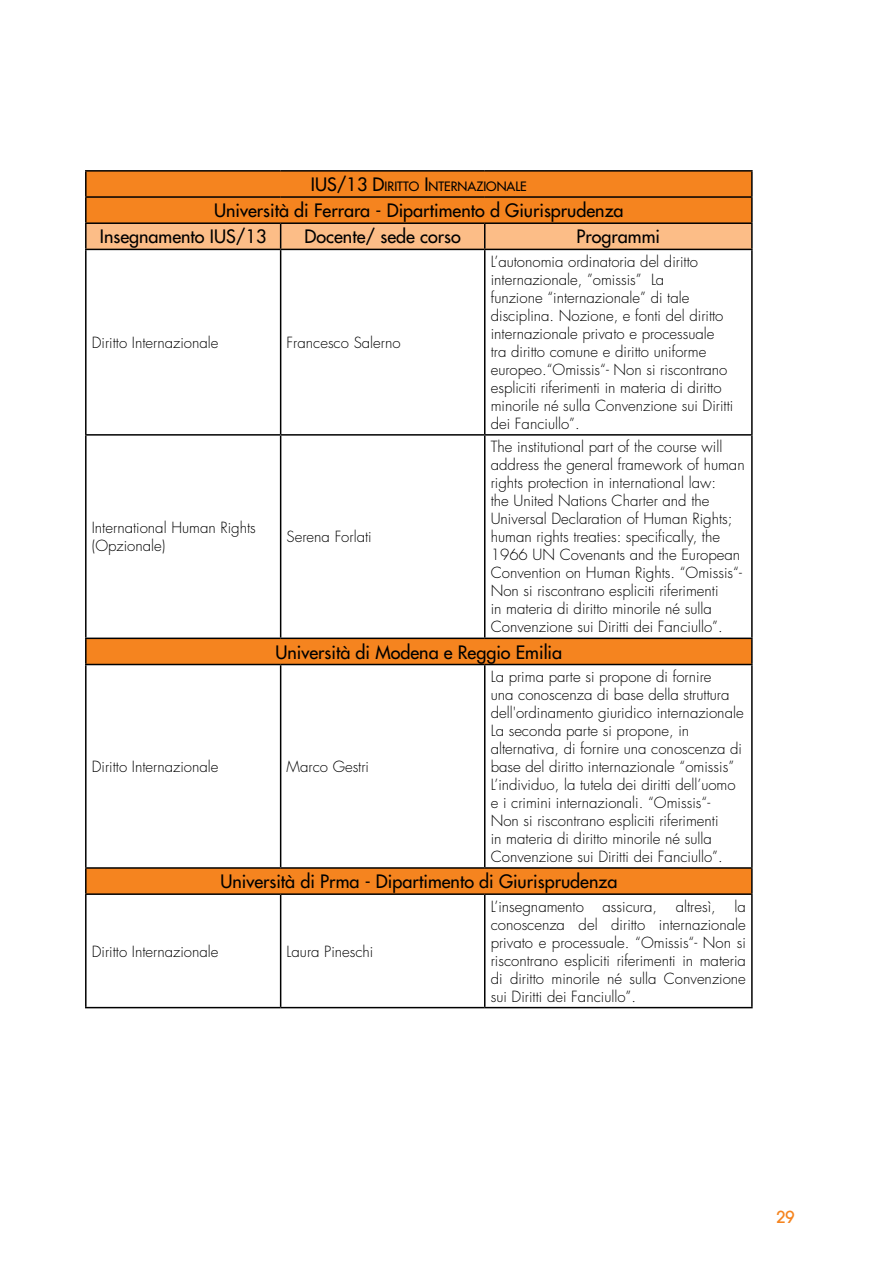
<style>
.page{position:relative;width:893px;height:1263px;background:#fff}
.page>*{position:absolute;margin:0;border:0;box-sizing:border-box;transform-origin:0 0}
.t1{font:18px/26.1px "Futura";color:#000}
.t2{font:500 16.5px "Avant Garde";color:#f5841f}
.t3{font:300 15px/18px "Futura";color:#000}
.t4{font:12.6px "Futura";color:#000}
.s1{font-size:18px}
</style>
<div class="page">
<svg style="left:87px;top:250px;width:664px;height:757px"></svg>
<svg style="left:87px;top:639px;width:664px;height:254px"></svg>
<hr style="left:85px;top:170px;width:196px;height:2px;background:#000">
<hr style="left:85px;top:172px;width:2px;height:24px;background:#000">
<hr style="left:281px;top:170px;width:204px;height:2px;background:#000">
<hr style="left:485px;top:170px;width:268px;height:2px;background:#000">
<hr style="left:751px;top:172px;width:2px;height:24px;background:#000">
<hr style="left:85px;top:196px;width:196px;height:2px;background:#000">
<hr style="left:85px;top:198px;width:2px;height:24px;background:#000">
<hr style="left:485px;top:196px;width:268px;height:2px;background:#000">
<hr style="left:751px;top:198px;width:2px;height:24px;background:#000">
<hr style="left:85px;top:222px;width:196px;height:2px;background:#000">
<hr style="left:85px;top:224px;width:2px;height:25px;background:#000">
<hr style="left:485px;top:222px;width:268px;height:2px;background:#000">
<svg style="left:86px;top:171px;width:666px;height:78px;background:#e98e3d"></svg>
<hr style="left:751px;top:224px;width:2px;height:25px;background:#000">
<hr style="left:85px;top:249px;width:196px;height:1px;background:#000">
<hr style="left:85px;top:250px;width:2px;height:184px;background:#000">
<hr style="left:281px;top:249px;width:204px;height:1px;background:#000">
<hr style="left:280px;top:250px;width:1px;height:184px;background:#000">
<hr style="left:485px;top:249px;width:268px;height:1px;background:#000">
<hr style="left:484px;top:250px;width:1px;height:184px;background:#000">
<hr style="left:751px;top:250px;width:2px;height:184px;background:#000">
<hr style="left:85px;top:434px;width:196px;height:2px;background:#000">
<hr style="left:85px;top:436px;width:2px;height:202px;background:#000">
<hr style="left:281px;top:434px;width:204px;height:2px;background:#000">
<hr style="left:280px;top:436px;width:1px;height:202px;background:#000">
<hr style="left:485px;top:434px;width:268px;height:2px;background:#000">
<hr style="left:484px;top:436px;width:1px;height:202px;background:#000">
<hr style="left:751px;top:436px;width:2px;height:202px;background:#000">
<hr style="left:85px;top:638px;width:196px;height:1px;background:#000">
<hr style="left:85px;top:639px;width:2px;height:25px;background:#000">
<hr style="left:281px;top:638px;width:204px;height:1px;background:#000">
<hr style="left:485px;top:638px;width:268px;height:1px;background:#000">
<hr style="left:751px;top:639px;width:2px;height:25px;background:#000">
<hr style="left:85px;top:664px;width:196px;height:1px;background:#000">
<hr style="left:85px;top:665px;width:2px;height:202px;background:#000">
<hr style="left:281px;top:664px;width:204px;height:1px;background:#000">
<hr style="left:280px;top:665px;width:1px;height:202px;background:#000">
<hr style="left:485px;top:664px;width:268px;height:1px;background:#000">
<hr style="left:484px;top:665px;width:1px;height:202px;background:#000">
<hr style="left:751px;top:665px;width:2px;height:202px;background:#000">
<hr style="left:85px;top:867px;width:196px;height:2px;background:#000">
<hr style="left:85px;top:869px;width:2px;height:24px;background:#000">
<hr style="left:281px;top:867px;width:204px;height:2px;background:#000">
<hr style="left:485px;top:867px;width:268px;height:2px;background:#000">
<hr style="left:751px;top:869px;width:2px;height:24px;background:#000">
<hr style="left:85px;top:893px;width:196px;height:2px;background:#000">
<hr style="left:85px;top:895px;width:2px;height:112px;background:#000">
<hr style="left:281px;top:893px;width:204px;height:2px;background:#000">
<hr style="left:280px;top:895px;width:1px;height:112px;background:#000">
<hr style="left:485px;top:893px;width:268px;height:2px;background:#000">
<hr style="left:484px;top:895px;width:1px;height:112px;background:#000">
<hr style="left:751px;top:895px;width:2px;height:112px;background:#000">
<hr style="left:85px;top:1007px;width:196px;height:1px;background:#000">
<hr style="left:281px;top:1007px;width:204px;height:1px;background:#000">
<hr style="left:485px;top:1007px;width:268px;height:1px;background:#000">
<p class="t4" style="left:311px;top:178px;width:218px"><span class="s1">IUS/13 D</span>IRITTO <span class="s1">I</span>NTERNAZIONALE</p>
<p class="t1" style="left:100px;top:198px;width:525px;text-indent:114px">Università di Ferrara - Dipartimento d Giurisprudenza<br>Insegnamento IUS/13</p>
<p class="t1" style="left:305px;top:224px;width:158px">Docente/ sede corso</p>
<p class="t1" style="left:577px;top:224px;width:85px">Programmi</p>
<p class="t3" style="left:92px;top:334px;width:128px">Diritto Internazionale</p>
<p class="t3" style="left:287px;top:334px;width:116px">Francesco Salerno</p>
<p class="t3" style="left:491px;top:253px;width:244px">L’autonomia ordinatoria del diritto internazionale, ”omissis” La<br>funzione “internazionale” di tale disciplina. Nozione, e fonti del diritto internazionale privato e processuale tra diritto comune e diritto uniforme europeo.“Omissis“- Non si riscontrano espliciti riferimenti in materia di diritto minorile né sulla Convenzione sui Diritti dei Fanciullo”.</p>
<p class="t3" style="left:491px;top:438px;width:255px">The institutional part of the course will address the general framework of human rights protection in international law:<br>the United Nations Charter and the Universal Declaration of Human Rights; human rights treaties: specifically, the 1966 UN Covenants and the European Convention on Human Rights. “Omissis“- Non si riscontrano espliciti riferimenti<br>in materia di diritto minorile né sulla Convenzione sui Diritti dei Fanciullo”.</p>
<p class="t1" style="left:275px;top:639px;width:288px">Università di Modena e Reggio Emilia</p>
<p class="t3" style="left:92px;top:519px;width:166px">International Human Rights (Opzionale)</p>
<p class="t3" style="left:287px;top:528px;width:87px">Serena Forlati</p>
<p class="t3" style="left:491px;top:668px;width:254px">La prima parte si propone di fornire<br>una conoscenza di base della struttura dell'ordinamento giuridico internazionale La seconda parte si propone, in alternativa, di fornire una conoscenza di base del diritto internazionale “omissis” L’individuo, la tutela dei diritti dell’uomo e i crimini internazionali. “Omissis“-<br>Non si riscontrano espliciti riferimenti<br>in materia di diritto minorile né sulla Convenzione sui Diritti dei Fanciullo”.</p>
<p class="t1" style="left:220px;top:868px;width:398px">Università di Prma - Dipartimento di Giurisprudenza</p>
<p class="t3" style="left:92px;top:758px;width:128px">Diritto Internazionale</p>
<p class="t3" style="left:287px;top:758px;width:84px">Marco Gestri</p>
<p class="t3" style="left:92px;top:942px;width:128px">Diritto Internazionale</p>
<p class="t3" style="left:287px;top:942px;width:88px">Laura Pineschi</p>
<p class="t3" style="left:491px;top:897px;width:257px;text-align:justify">L’insegnamento assicura, altresì, la conoscenza del diritto internazionale privato e processuale. “Omissis“- Non si riscontrano espliciti riferimenti in materia di diritto minorile né sulla Convenzione sui Diritti dei Fanciullo”.</p>
<p class="t2" style="left:776px;top:1206px;width:20px">29</p>
</div>
